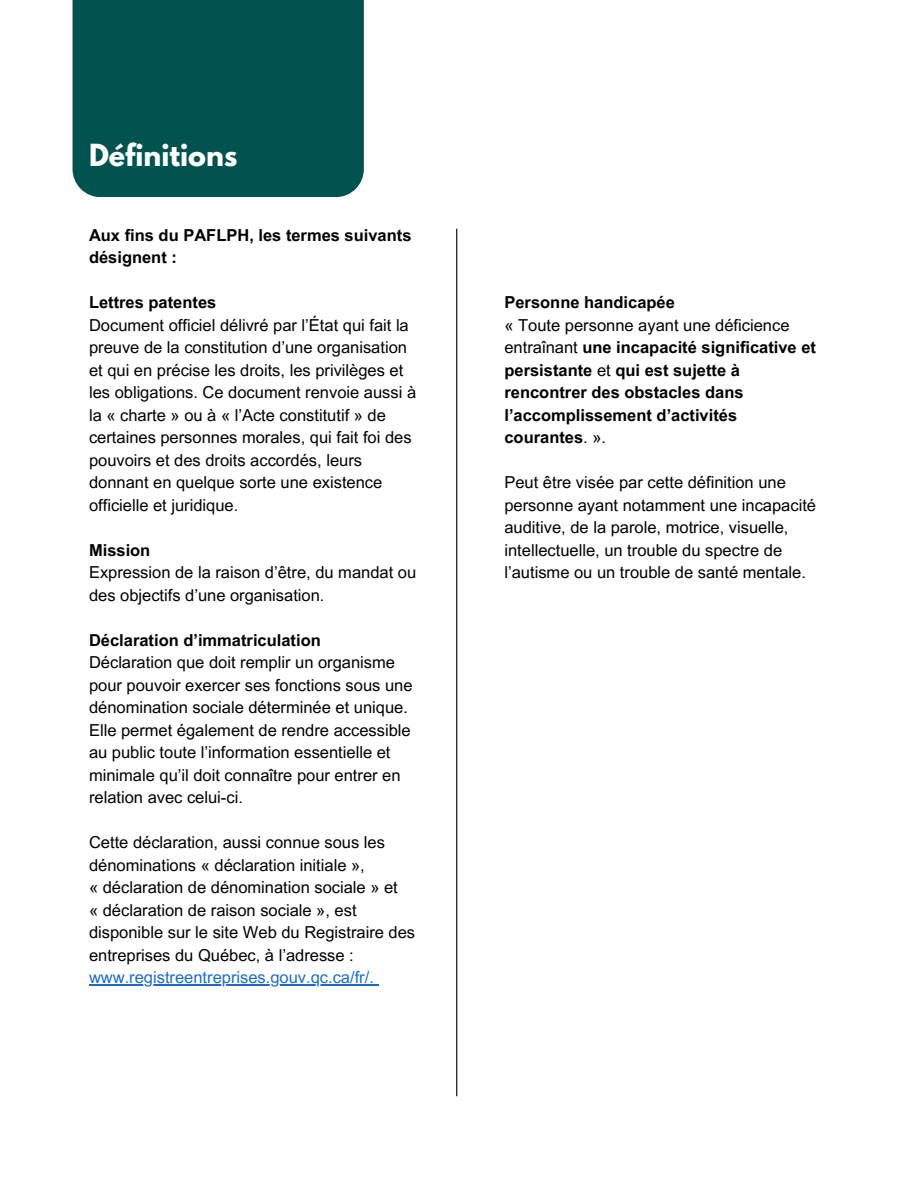
<style>
.page{position:relative;width:918px;height:1188px;background:#fff}
.page>*{position:absolute;margin:0;border:0;box-sizing:border-box;transform-origin:0 0}
.t1{font:700 27px "League Spartan";color:#fff}
.t2{font:16.5px/22.5px "Arial MT Pro";color:#000}
.t3{font:700 16.5px/22.5px "Arial MT Pro";color:#000}
.t4{font:16.5px "Arial MT Pro";color:#1c6cc7}
.s1{font-weight:400}
</style>
<div class="page">
<div style="left:73px;top:0;width:291px;height:197px;background:#025250"></div>
<hr style="left:456px;top:229px;width:1px;height:867px;background:#000">
<hr style="left:89px;top:984px;width:285px;height:1px;background:#1c6cc7">
<h1 class="t1" style="left:89px;top:134px;width:150px">Définitions</h1>
<p class="t3" style="left:89px;top:224px;width:324px">Aux fins du PAFLPH, les termes suivants désignent :</p>
<p class="t3" style="left:89px;top:292px;width:129px">Lettres patentes</p>
<p class="t2" style="left:89px;top:314px;width:329px">Document officiel délivré par l’État qui fait la preuve de la constitution d’une organisation et qui en précise les droits, les privilèges et les obligations. Ce document renvoie aussi à la « charte » ou à « l’Acte constitutif » de certaines personnes morales, qui fait foi des pouvoirs et des droits accordés, leurs donnant en quelque sorte une existence officielle et juridique.</p>
<p class="t3" style="left:89px;top:539px;width:63px">Mission</p>
<p class="t2" style="left:89px;top:562px;width:329px">Expression de la raison d’être, du mandat ou des objectifs d’une organisation.</p>
<p class="t3" style="left:89px;top:629px;width:233px">Déclaration d’immatriculation</p>
<p class="t2" style="left:89px;top:652px;width:325px">Déclaration que doit remplir un organisme pour pouvoir exercer ses fonctions sous une dénomination sociale déterminée et unique.<br>Elle permet également de rendre accessible au public toute l’information essentielle et minimale qu’il doit connaître pour entrer en relation avec celui-ci.</p>
<p class="t2" style="left:89px;top:832px;width:328px">Cette déclaration, aussi connue sous les dénominations « déclaration initiale »,<br>« déclaration de dénomination sociale » et<br>« déclaration de raison sociale », est disponible sur le site Web du Registraire des entreprises du Québec, à l’adresse :</p>
<p class="t4" style="left:89px;top:968px;width:286px">www.registreentreprises.gouv.qc.ca/fr/.</p>
<p class="t3" style="left:504px;top:292px;width:172px">Personne handicapée</p>
<p class="t3" style="left:504px;top:314px;width:313px"><span class="s1">« Toute personne ayant une déficience entraînant</span> une incapacité significative et persistante <span class="s1">et</span> qui est sujette à rencontrer des obstacles dans l’accomplissement d’activités courantes<span class="s1">. ».</span></p>
<p class="t2" style="left:504px;top:472px;width:313px">Peut être visée par cette définition une personne ayant notamment une incapacité auditive, de la parole, motrice, visuelle, intellectuelle, un trouble du spectre de l’autisme ou un trouble de santé mentale.</p>
</div>
